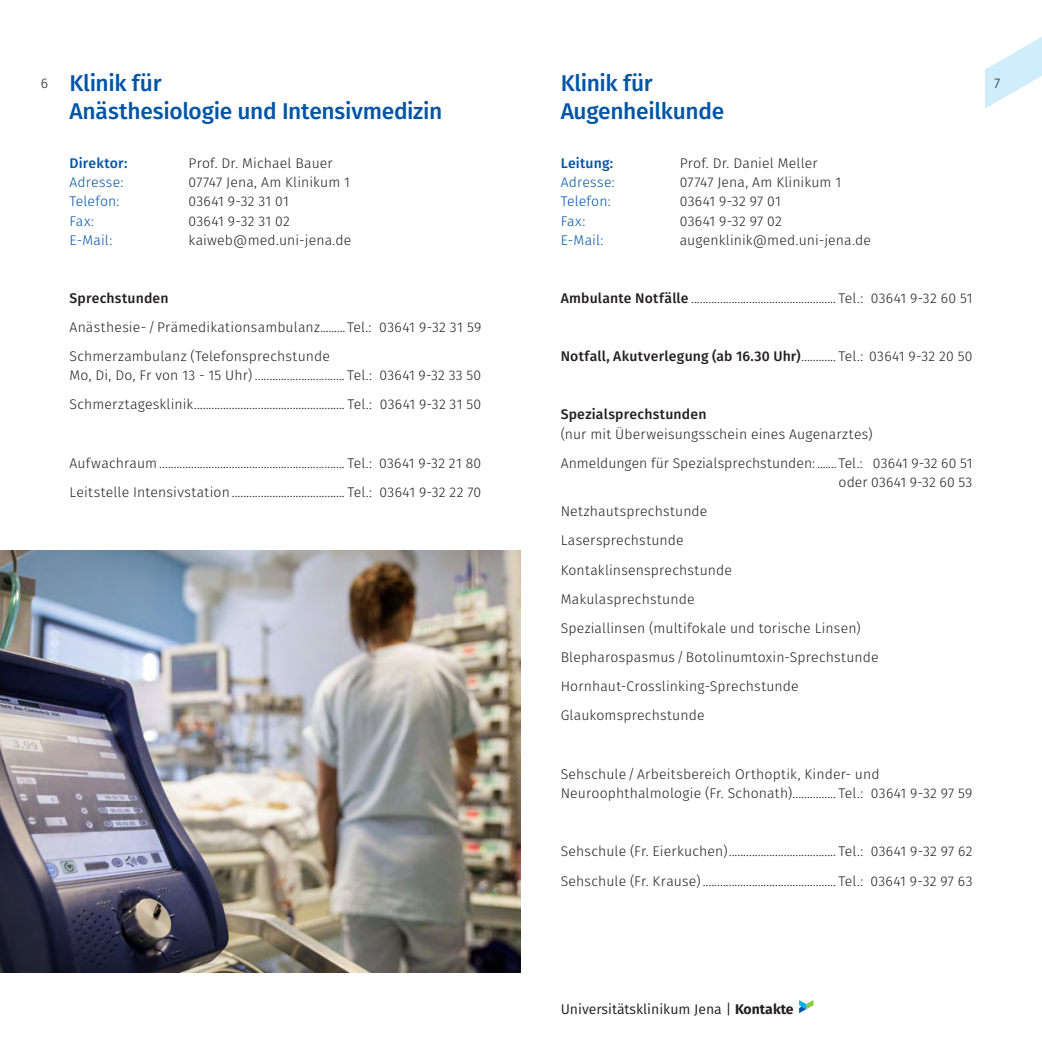
<style>
.page{position:relative;width:1042px;height:1042px;background:#fff}
.page>*{position:absolute;margin:0;border:0;box-sizing:border-box;transform-origin:0 0}
.t1{font:500 22.75px/28px "Fira Sans";letter-spacing:-.015em;color:#0154a6}
.t2{font:300 14px/29.2px "Fira Sans";letter-spacing:.01em;color:#231f20}
.t3{font:500 14px "Fira Sans";letter-spacing:.015em;color:#231f20}
.t4{font:300 14px "Fira Sans";letter-spacing:.015em;color:#0154a6}
.t5{font:14px "Fira Sans";color:#231f20}
.t6{font:500 14px "Fira Sans";letter-spacing:.015em;color:#0154a6}
.s1{font-weight:500}
.s2{font-weight:300}
.s3{font-weight:700}
</style>
<div class="page">
<img style="left:0;top:551px;width:521px;height:421px">
<svg style="left:985px;top:37px;width:57px;height:72px"></svg>
<svg style="left:799px;top:1000px;width:14px;height:13px"></svg>
<h1 class="t1" style="left:69px;top:68px;width:374px">Klinik für<br>Anästhesiologie und Intensivmedizin</h1>
<p class="t6" style="left:69px;top:152px;width:60px">Direktor:</p>
<p class="t2" style="left:189px;top:148px;width:146px">Prof. Dr. Michael Bauer</p>
<p class="t4" style="left:69px;top:172px;width:56px">Adresse:</p>
<p class="t2" style="left:189px;top:167px;width:163px">07747 Jena, Am Klinikum 1</p>
<p class="t4" style="left:69px;top:191px;width:51px">Telefon:</p>
<p class="t2" style="left:189px;top:187px;width:102px">03641 9-32 31 01</p>
<p class="t4" style="left:69px;top:211px;width:26px">Fax:</p>
<p class="t2" style="left:189px;top:206px;width:103px">03641 9-32 31 02</p>
<p class="t4" style="left:69px;top:230px;width:44px">E-Mail:</p>
<p class="t2" style="left:189px;top:225px;width:164px">kaiweb@med.uni-jena.de</p>
<h1 class="t1" style="left:561px;top:68px;width:165px">Klinik für<br>Augenheilkunde</h1>
<p class="t6" style="left:561px;top:152px;width:54px">Leitung:</p>
<p class="t2" style="left:680px;top:148px;width:139px">Prof. Dr. Daniel Meller</p>
<p class="t4" style="left:561px;top:172px;width:56px">Adresse:</p>
<p class="t2" style="left:680px;top:167px;width:163px">07747 Jena, Am Klinikum 1</p>
<p class="t4" style="left:561px;top:191px;width:51px">Telefon:</p>
<p class="t2" style="left:680px;top:187px;width:103px">03641 9-32 97 01</p>
<p class="t4" style="left:561px;top:211px;width:26px">Fax:</p>
<p class="t2" style="left:680px;top:206px;width:103px">03641 9-32 97 02</p>
<p class="t4" style="left:561px;top:230px;width:44px">E-Mail:</p>
<p class="t2" style="left:680px;top:225px;width:193px">augenklinik@med.uni-jena.de</p>
<p class="t2" style="left:41px;top:68px;width:9px">6</p>
<p class="t2" style="left:994px;top:68px;width:8px">7</p>
<p class="t3" style="left:69px;top:286px;width:101px">Sprechstunden</p>
<p class="t2" style="left:69px;top:312px;width:254px">Anästhesie-/Prämedikationsambulanz..........</p>
<p class="t2" style="left:347px;top:312px;width:135px">Tel.: 03641 9-32 31 59</p>
<p class="t2" style="left:69px;top:346px;width:262px;line-height:19.2px">Schmerzambulanz (Telefonsprechstunde<br>Mo, Di, Do, Fr von 13 - 15 Uhr)................................</p>
<p class="t2" style="left:347px;top:361px;width:135px">Tel.: 03641 9-32 33 50</p>
<p class="t2" style="left:69px;top:390px;width:128px">Schmerztagesklinik.....................................................</p>
<p class="t2" style="left:347px;top:390px;width:135px">Tel.: 03641 9-32 31 50</p>
<p class="t2" style="left:69px;top:448px;width:92px">Aufwachraum.................................................................</p>
<p class="t2" style="left:347px;top:448px;width:135px">Tel.: 03641 9-32 21 80</p>
<p class="t2" style="left:69px;top:477px;width:165px">Leitstelle Intensivstation........................................</p>
<p class="t2" style="left:347px;top:477px;width:135px">Tel.: 03641 9-32 22 70</p>
<p class="t2" style="left:561px;top:283px;width:132px"><span class="s1">Ambulante Notfälle</span>...................................................</p>
<p class="t2" style="left:838px;top:283px;width:135px">Tel.: 03641 9-32 60 51</p>
<p class="t3" style="left:561px;top:345px;width:244px">Notfall, Akutverlegung (ab 16.30 Uhr)<span class="s2">.............</span></p>
<p class="t2" style="left:838px;top:341px;width:135px">Tel.: 03641 9-32 20 50</p>
<p class="t3" style="left:561px;top:403px;width:147px">Spezialsprechstunden</p>
<p class="t2" style="left:561px;top:419px;width:313px">(nur mit Überweisungsschein eines Augenarztes)<br>Anmeldungen für Spezialsprechstunden:........</p>
<p class="t2" style="left:838px;top:453px;width:135px;line-height:19.2px">Tel.: 03641 9-32 60 51 oder 03641 9-32 60 53</p>
<p class="t2" style="left:561px;top:496px;width:319px">Netzhautsprechstunde<br>Lasersprechstunde<br>Kontaklinsensprechstunde<br>Makulasprechstunde<br>Speziallinsen (multifokale und torische Linsen)<br>Blepharospasmus/Botolinumtoxin-Sprechstunde<br>Hornhaut-Crosslinking-Sprechstunde<br>Glaukomsprechstunde</p>
<p class="t2" style="left:561px;top:764px;width:320px;line-height:19.2px">Sehschule/Arbeitsbereich Orthoptik, Kinder- und<br>Neuroophthalmologie (Fr. Schonath)................</p>
<p class="t2" style="left:838px;top:778px;width:135px">Tel.: 03641 9-32 97 59</p>
<p class="t2" style="left:561px;top:837px;width:171px">Sehschule (Fr. Eierkuchen)......................................</p>
<p class="t2" style="left:838px;top:837px;width:135px">Tel.: 03641 9-32 97 62</p>
<p class="t2" style="left:561px;top:866px;width:144px">Sehschule (Fr. Krause)...............................................</p>
<p class="t2" style="left:838px;top:866px;width:135px">Tel.: 03641 9-32 97 63</p>
<p class="t5" style="left:561px;top:998px;width:235px">Universitätsklinikum Jena | <span class="s3">Kontakte</span></p>
</div>
